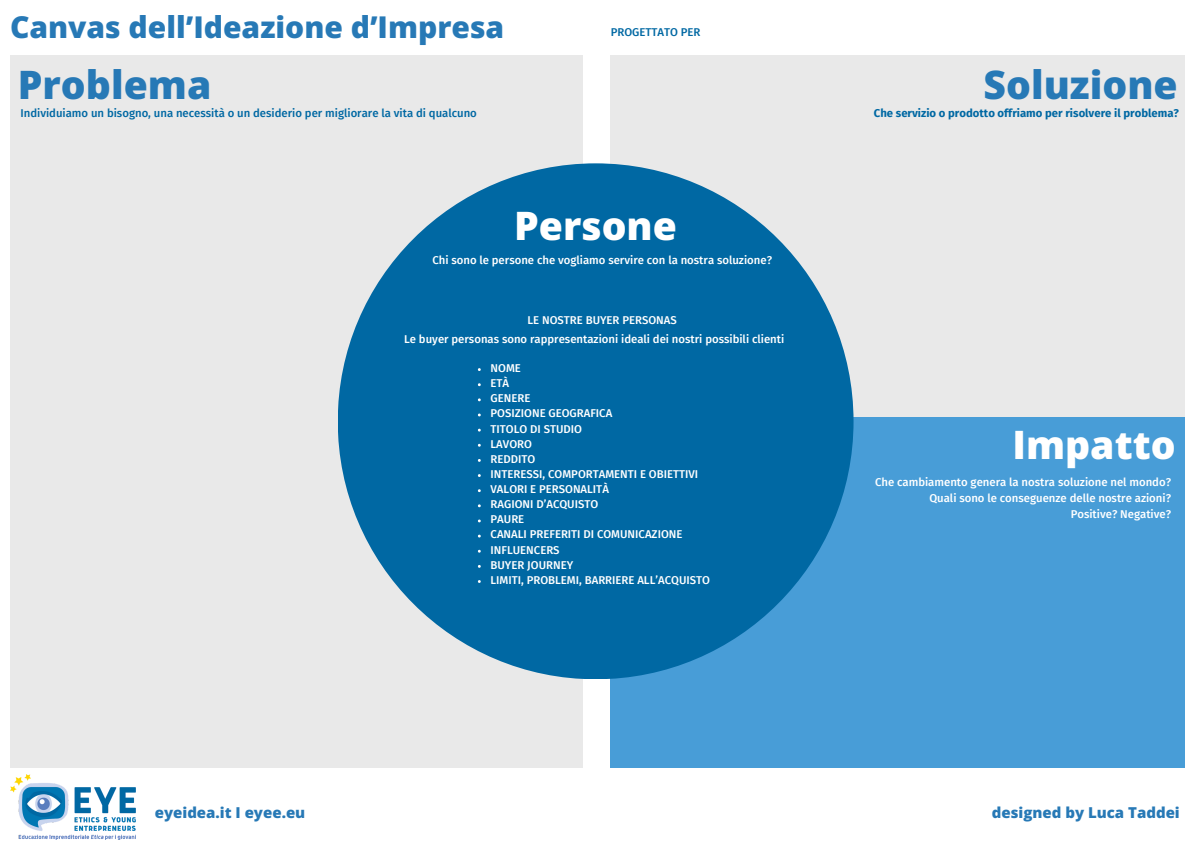
<style>
.page{position:relative;width:1191px;height:843px;background:#fff}
.page>*{position:absolute;margin:0;border:0;box-sizing:border-box;transform-origin:0 0}
.t1{font:800 39.1px "Open Sans";color:#2779b6}
.t2{font:800 39.1px "Open Sans";color:#fff}
.t3{font:800 30px "Open Sans";color:#2779b6}
.t4{font:800 15px "Open Sans";color:#2779b6}
.t5{font:500 11.3px "Fira Sans";color:#fff}
.t6{font:500 11.3px "Fira Sans";color:#0068a3}
.t7{font:700 11.3px "Fira Sans";color:#0068a3}
</style>
<div class="page">
<img style="left:10px;top:774px;width:126px;height:65px">
<div style="left:10px;top:55px;width:572px;height:712px;background:#e9e9e9"></div>
<div style="left:610px;top:55px;width:574px;height:712px;background:#e9e9e9"></div>
<div style="left:610px;top:417px;width:574px;height:350px;background:#489dd7"></div>
<div style="left:338px;top:163px;width:515px;height:516px;background:#0068a3;border-radius:50%"></div>
<p class="t3" style="left:10px;top:6px;width:495px">Canvas dell’Ideazione d’Impresa</p>
<p class="t1" style="left:18px;top:57px;width:195px">Problema</p>
<p class="t1" style="left:983px;top:57px;width:196px">Soluzione</p>
<p class="t6" style="left:610px;top:26px;width:91px">PROGETTATO PER</p>
<p class="t6" style="left:20px;top:106px;width:458px">Individuiamo un bisogno, una necessità o un desiderio per migliorare la vita di qualcuno</p>
<p class="t7" style="left:873px;top:106px;width:306px">Che servizio o prodotto offriamo per risolvere il problema?</p>
<p class="t2" style="left:514px;top:198px;width:164px">Persone</p>
<p class="t5" style="left:432px;top:254px;width:341px">Chi sono le persone che vogliamo servire con la nostra soluzione?</p>
<p class="t5" style="left:527px;top:313px;width:151px">LE NOSTRE BUYER PERSONAS</p>
<p class="t5" style="left:404px;top:332px;width:381px">Le buyer personas sono rappresentazioni ideali dei nostri possibili clienti</p>
<p class="t5" style="left:490px;top:361px;width:32px">NOME</p>
<p class="t5" style="left:490px;top:376px;width:20px">ETÀ</p>
<p class="t5" style="left:490px;top:391px;width:41px">GENERE</p>
<p class="t5" style="left:490px;top:406px;width:123px">POSIZIONE GEOGRAFICA</p>
<p class="t5" style="left:490px;top:422px;width:93px">TITOLO DI STUDIO</p>
<p class="t5" style="left:490px;top:437px;width:43px">LAVORO</p>
<p class="t5" style="left:490px;top:452px;width:46px">REDDITO</p>
<p class="t5" style="left:490px;top:467px;width:209px">INTERESSI, COMPORTAMENTI E OBIETTIVI</p>
<p class="t5" style="left:490px;top:482px;width:120px">VALORI E PERSONALITÀ</p>
<p class="t5" style="left:490px;top:497px;width:109px">RAGIONI D’ACQUISTO</p>
<p class="t5" style="left:490px;top:512px;width:35px">PAURE</p>
<p class="t5" style="left:490px;top:527px;width:193px">CANALI PREFERITI DI COMUNICAZIONE</p>
<p class="t5" style="left:490px;top:543px;width:71px">INFLUENCERS</p>
<p class="t5" style="left:490px;top:558px;width:84px">BUYER JOURNEY</p>
<p class="t5" style="left:490px;top:573px;width:221px">LIMITI, PROBLEMI, BARRIERE ALL’ACQUISTO</p>
<p class="t2" style="left:1012px;top:417px;width:165px">Impatto</p>
<p class="t5" style="left:874px;top:475px;width:297px">Che cambiamento genera la nostra soluzione nel mondo?</p>
<p class="t5" style="left:929px;top:491px;width:243px">Quali sono le conseguenze delle nostre azioni?</p>
<p class="t5" style="left:1070px;top:507px;width:102px">Positive? Negative?</p>
<p class="t4" style="left:155px;top:801px;width:152px">eyeidea.it I eyee.eu</p>
<p class="t4" style="left:991px;top:801px;width:189px">designed by Luca Taddei</p>
</div>
